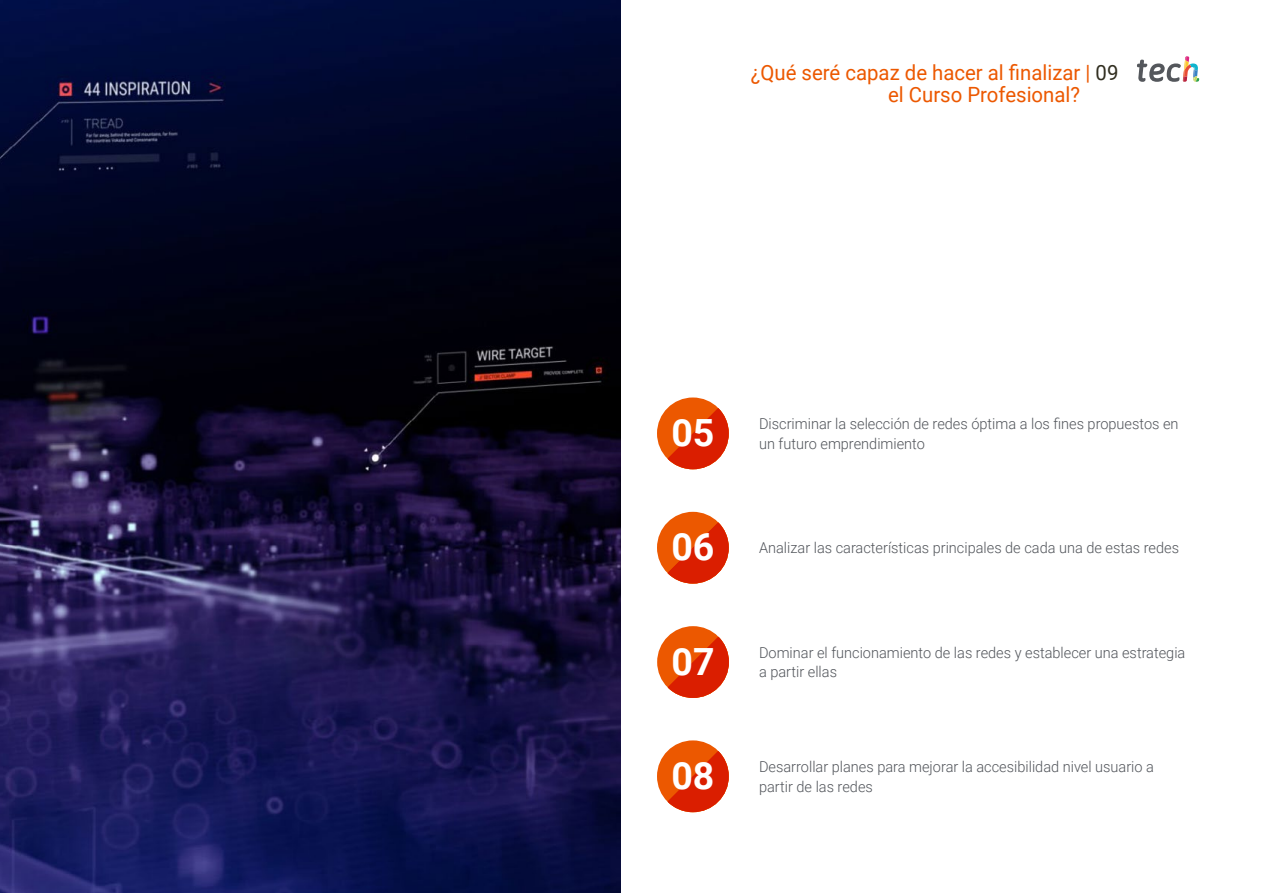
<style>
.page{position:relative;width:1263px;height:893px;background:#fff}
.page>*{position:absolute;margin:0;border:0;box-sizing:border-box;transform-origin:0 0}
.t1{font:700 37.5px "Roboto";color:#fff}
.t2{font:21px/22.5px "Roboto";color:#ec5800}
.t3{font:300 15px/19.5px "Roboto";color:#52555b}
.s1{color:#312e20}
</style>
<div class="page">
<img style="left:0;top:0;width:621px;height:893px">
<svg style="left:1137px;top:56px;width:62px;height:26px"></svg>
<div style="left:657px;top:512px;width:72px;height:72px;background:#ec5800;border-radius:50%"></div>
<svg style="left:667px;top:522px;width:62px;height:62px"></svg>
<div style="left:657px;top:740px;width:72px;height:72px;background:#ec5800;border-radius:50%"></div>
<svg style="left:667px;top:751px;width:62px;height:61px"></svg>
<div style="left:657px;top:626px;width:72px;height:72px;background:#ec5800;border-radius:50%"></div>
<svg style="left:668px;top:637px;width:61px;height:61px"></svg>
<div style="left:657px;top:397px;width:72px;height:72px;background:#ec5800;border-radius:50%"></div>
<svg style="left:667px;top:408px;width:62px;height:61px"></svg>
<h2 class="t2" style="left:888px;top:60px;width:232px;text-indent:-137px">¿Qué seré capaz de hacer al finalizar | <span class="s1">09 </span>el Curso Profesional?</h2>
<h1 class="t1" style="left:671px;top:407px;width:45px">05</h1>
<p class="t3" style="left:759px;top:414px;width:421px">Discriminar la selección de redes óptima a los fines propuestos en</p>
<p class="t3" style="left:759px;top:433px;width:167px">un futuro emprendimiento</p>
<h1 class="t1" style="left:671px;top:521px;width:45px">06</h1>
<p class="t3" style="left:759px;top:538px;width:421px">Analizar las características principales de cada una de estas redes</p>
<h1 class="t1" style="left:671px;top:635px;width:45px">07</h1>
<p class="t3" style="left:759px;top:642px;width:428px">Dominar el funcionamiento de las redes y establecer una estrategia a partir ellas</p>
<h1 class="t1" style="left:671px;top:749px;width:45px">08</h1>
<p class="t3" style="left:759px;top:756px;width:396px">Desarrollar planes para mejorar la accesibilidad nivel usuario a partir de las redes</p>
</div>
